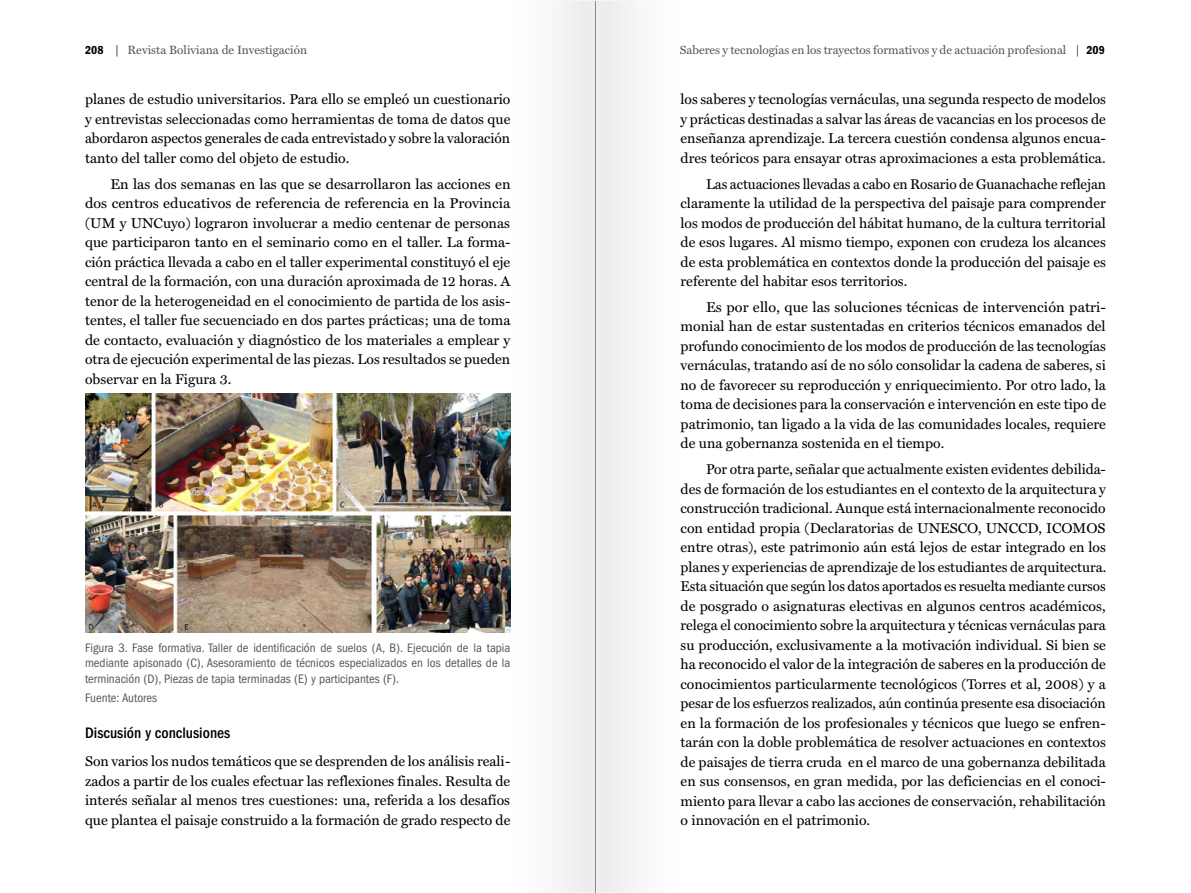
<style>
.page{position:relative;width:1191px;height:893px;background:#fff}
.page>*{position:absolute;margin:0;border:0;box-sizing:border-box;transform-origin:0 0}
.subtitulo_nivel_1{font:500 condensed 15.75px "ITC Franklin Gothic Std";color:#000}
._04_texto_miller{font:14.25px/19.5px "Miller Text Roman";color:#000;text-align:justify}
._03_TEXTO_PRIMERA{font:14.25px/19.5px "Miller Text Roman";color:#000;text-align:justify}
._06_fuente_cuadro{font:condensed 12.75px/15.3px "ITC Franklin Gothic Std";color:#575756;text-align:justify}
.t1{font:12px "Miller Text Roman";color:#575756}
.s1{font-family:"ITC Franklin Gothic Std Dm Cd";color:#000}
.s2{color:#000}
</style>
<div class="page">
<div style="left:500px;top:0;width:95px;height:893px;background:#f8f8f8"></div>
<div style="left:499px;top:0;width:97px;height:893px;border:2px solid #fff"></div>
<div style="left:596px;top:0;width:95px;height:893px;background:#f8f8f8"></div>
<div style="left:595px;top:0;width:97px;height:893px;border:2px solid #fff"></div>
<hr style="left:595px;top:1px;width:1px;height:892px;background:#878787">
<img style="left:85px;top:394px;width:425px;height:239px">
<p class="t1" style="left:85px;top:43px;width:224px"><span class="s1">208</span> <span class="s2">|</span> Revista Boliviana de Investigación</p>
<p class="t1" style="left:679px;top:43px;width:427px">Saberes y tecnologías en los trayectos formativos y de actuación profesional <span class="s2">|</span> <span class="s1">209</span></p>
<p class="_04_texto_miller" style="left:85px;top:89px;width:427px">planes de estudio universitarios. Para ello se empleó un cuestionario y entrevistas seleccionadas como herramientas de toma de datos que abordaron aspectos generales de cada entrevistado y sobre la valoración tanto del taller como del objeto de estudio.</p>
<p class="_04_texto_miller" style="left:85px;top:174px;width:427px;text-indent:26px">En las dos semanas en las que se desarrollaron las acciones en dos centros educativos de referencia de referencia en la Provincia (UM y UNCuyo) lograron involucrar a medio centenar de personas que participaron tanto en el seminario como en el taller. La forma&shy;ción práctica llevada a cabo en el taller experimental constituyó el eje central de la formación, con una duración aproximada de 12 horas. A tenor de la heterogeneidad en el conocimiento de partida de los asis&shy;tentes, el taller fue secuenciado en dos partes prácticas; una de toma de contacto, evaluación y diagnóstico de los materiales a emplear y otra de ejecución experimental de las piezas. Los resultados se pueden observar en la Figura 3.</p>
<p class="_03_TEXTO_PRIMERA" style="left:680px;top:89px;width:427px">los saberes y tecnologías vernáculas, una segunda respecto de modelos y prácticas destinadas a salvar las áreas de vacancias en los procesos de enseñanza aprendizaje. La tercera cuestión condensa algunos encua&shy;dres teóricos para ensayar otras aproximaciones a esta problemática.</p>
<p class="_04_texto_miller" style="left:680px;top:174px;width:427px;text-indent:26px">Las actuaciones llevadas a cabo en Rosario de Guanachache reflejan claramente la utilidad de la perspectiva del paisaje para comprender los modos de producción del hábitat humano, de la cultura territorial de esos lugares. Al mismo tiempo, exponen con crudeza los alcances de esta problemática en contextos donde la producción del paisaje es referente del habitar esos territorios.</p>
<p class="_04_texto_miller" style="left:680px;top:297px;width:427px;text-indent:26px">Es por ello, que las soluciones técnicas de intervención patri&shy;monial han de estar sustentadas en criterios técnicos emanados del profundo conocimiento de los modos de producción de las tecnologías vernáculas, tratando así de no sólo consolidar la cadena de saberes, si no de favorecer su reproducción y enriquecimiento. Por otro lado, la toma de decisiones para la conservación e intervención en este tipo de patrimonio, tan ligado a la vida de las comunidades locales, requiere de una gobernanza sostenida en el tiempo.</p>
<p class="_04_texto_miller" style="left:680px;top:460px;width:427px;text-indent:26px">Por otra parte, señalar que actualmente existen evidentes debilida&shy;des de formación de los estudiantes en el contexto de la arquitectura y construcción tradicional. Aunque está internacionalmente reconocido con entidad propia (Declaratorias de UNESCO, UNCCD, ICOMOS entre otras), este patrimonio aún está lejos de estar integrado en los planes y experiencias de aprendizaje de los estudiantes de arquitectura.<br>Esta situación que según los datos aportados es resuelta mediante cursos de posgrado o asignaturas electivas en algunos centros académicos, relega el conocimiento sobre la arquitectura y técnicas vernáculas para su producción, exclusivamente a la motivación individual. Si bien se ha reconocido el valor de la integración de saberes en la producción de conocimientos particularmente tecnológicos (Torres et al, 2008) y a pesar de los esfuerzos realizados, aún continúa presente esa disociación en la formación de los profesionales y técnicos que luego se enfren&shy;tarán con la doble problemática de resolver actuaciones en contextos de paisajes de tierra cruda en el marco de una gobernanza debilitada en sus consensos, en gran medida, por las deficiencias en el conoci&shy;miento para llevar a cabo las acciones de conservación, rehabilitación o innovación en el patrimonio.</p>
<p class="_06_fuente_cuadro" style="left:85px;top:640px;width:427px">Figura 3. Fase formativa. Taller de identificación de suelos (A, B). Ejecución de la tapia mediante apisonado (C), Asesoramiento de técnicos especializados en los detalles de la terminación (D), Piezas de tapia terminadas (E) y participantes (F).</p>
<p class="_06_fuente_cuadro" style="left:85px;top:690px;width:74px">Fuente: Autores</p>
<p class="subtitulo_nivel_1" style="left:85px;top:724px;width:147px">Discusión y conclusiones</p>
<p class="_03_TEXTO_PRIMERA" style="left:85px;top:751px;width:427px">Son varios los nudos temáticos que se desprenden de los análisis reali&shy;zados a partir de los cuales efectuar las reflexiones finales. Resulta de interés señalar al menos tres cuestiones: una, referida a los desafíos que plantea el paisaje construido a la formación de grado respecto de</p>
</div>
